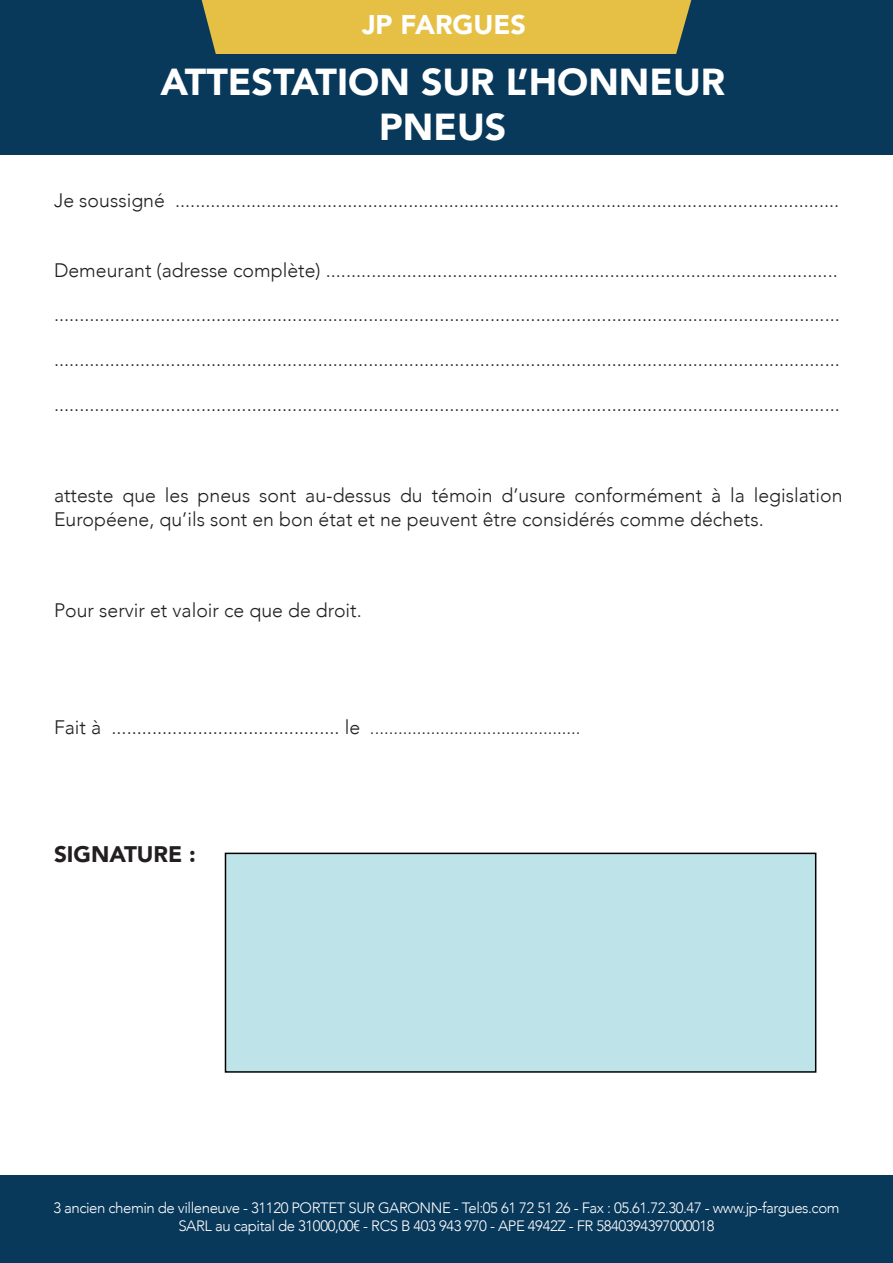
<style>
.page{position:relative;width:893px;height:1263px;background:#fff}
.page>*{position:absolute;margin:0;border:0;box-sizing:border-box;transform-origin:0 0}
.t1{font:900 37.5px/45px "Avenir";color:#fff;text-align:center}
.t2{font:900 27px "Avenir";color:#fff}
.t3{font:900 22.5px "Avenir";color:#231f20}
.t4{font:300 19.5px/23.4px "Avenir";color:#231f20}
.t5{font:300 15px/18px "Avenir";letter-spacing:-.03em;color:#fff;text-align:center}
.s1{font-size:18px}
</style>
<div class="page">
<div style="left:0;top:0;width:893px;height:154px;background:#08385a"></div>
<div style="left:0;top:1175px;width:893px;height:88px;background:#08385a"></div>
<div style="left:202px;top:0;width:489px;height:54px;background:#e5c045"></div>
<div style="left:225px;top:853px;width:591px;height:220px;background:#bee4ea;border:2px solid #000001"></div>
<h2 class="t2" style="left:362px;top:2px;width:166px">JP FARGUES</h2>
<h1 class="t1" style="left:161px;top:58px;width:566px">ATTESTATION SUR L’HONNEUR<br>PNEUS</h1>
<p class="t4" style="left:54px;top:188px;width:787px">Je soussigné ...................................................................................................................................</p>
<p class="t4" style="left:54px;top:258px;width:785px">Demeurant (adresse complète) .....................................................................................................</p>
<p class="t4" style="left:54px;top:303px;width:787px">...........................................................................................................................................................</p>
<p class="t4" style="left:54px;top:348px;width:787px">...........................................................................................................................................................</p>
<p class="t4" style="left:54px;top:392px;width:787px">...........................................................................................................................................................</p>
<p class="t4" style="left:54px;top:484px;width:790px">atteste que les pneus sont au-dessus du témoin d’usure conformément à la legislation<br>Européene, qu’ils sont en bon état et ne peuvent être considérés comme déchets.</p>
<p class="t4" style="left:54px;top:599px;width:309px">Pour servir et valoir ce que de droit.</p>
<p class="t4" style="left:54px;top:716px;width:528px">Fait à ............................................. le <span class="s1">.............................................</span></p>
<p class="t3" style="left:54px;top:835px;width:143px">SIGNATURE :</p>
<p class="t5" style="left:53px;top:1199px;width:788px">3 ancien chemin de villeneuve - 31120 PORTET SUR GARONNE - Tel:05 61 72 51 26 - Fax : 05.61.72.30.47 - www.jp-fargues.com<br>SARL au capital de 31000,00€ - RCS B 403 943 970 - APE 4942Z - FR 5840394397000018</p>
</div>
